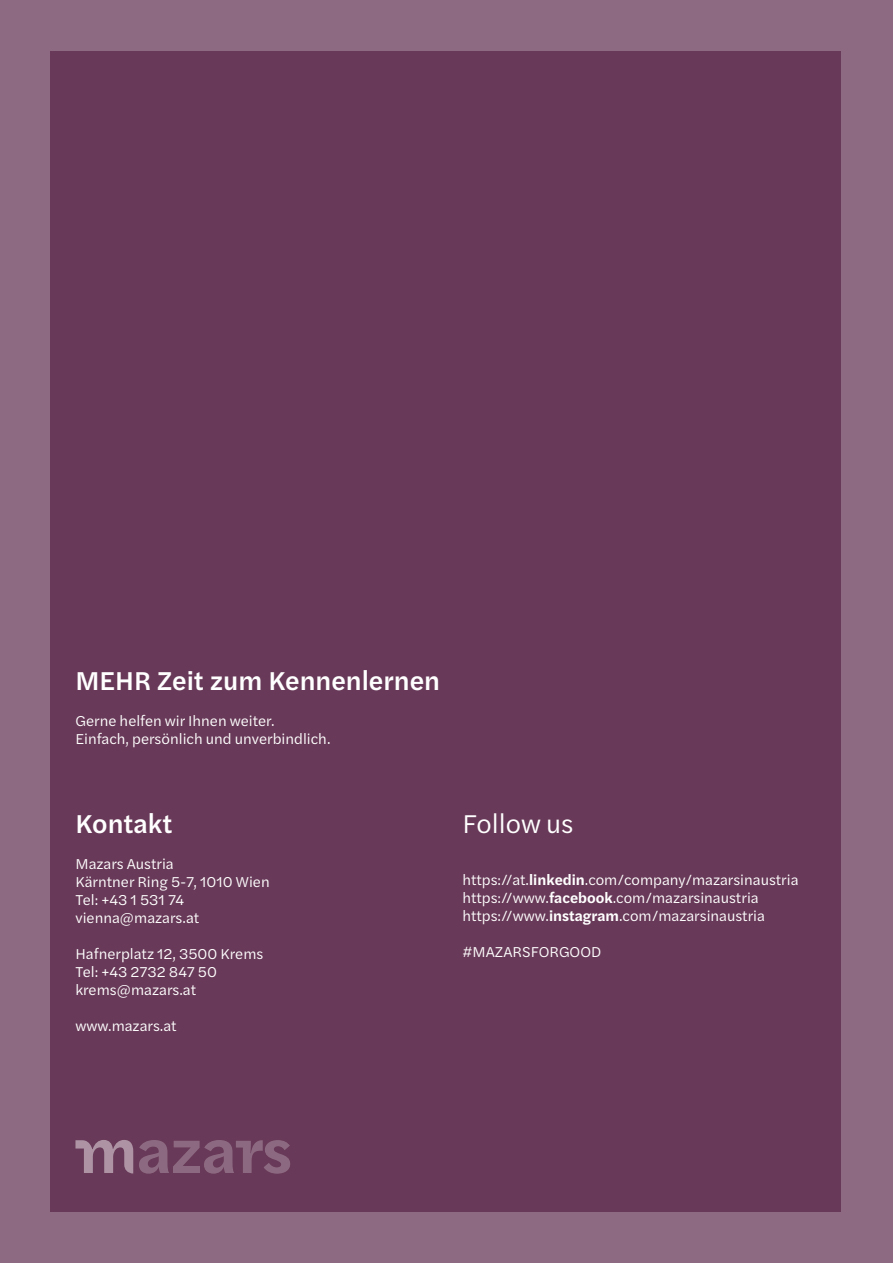
<style>
.page{position:relative;width:893px;height:1263px;background:#fff}
.page>*{position:absolute;margin:0;border:0;box-sizing:border-box;transform-origin:0 0}
.t1{font:500 27px "Halyard Text";color:#fff}
.t2{font:27px "Halyard Text";color:#fff}
.t3{font:15px/18px "Halyard Text";color:#fff}
.s1{font-weight:600}
</style>
<div class="page">
<div style="left:0;top:0;width:892px;height:1263px;background:#8d6a81"></div>
<div style="left:50px;top:51px;width:791px;height:1161px;background:#683958"></div>
<svg style="left:75px;top:1140px;width:58px;height:33px"></svg>
<svg style="left:139px;top:1140px;width:151px;height:34px"></svg>
<hr style="left:892px;top:0;width:1px;height:1263px;background:#8d6a81">
<h1 class="t1" style="left:75px;top:662px;width:366px">MEHR Zeit zum Kennenlernen</h1>
<p class="t3" style="left:75px;top:712px;width:257px">Gerne helfen wir Ihnen weiter.<br>Einfach, persönlich und unverbindlich.</p>
<h1 class="t1" style="left:75px;top:804px;width:98px">Kontakt</h1>
<p class="t3" style="left:75px;top:854px;width:196px">Mazars Austria<br>Kärntner Ring 5-7, 1010 Wien<br>Tel: +43 1 531 74 vienna@mazars.at</p>
<p class="t3" style="left:75px;top:944px;width:189px">Hafnerplatz 12, 3500 Krems<br>Tel: +43 2732 847 50 krems@mazars.at</p>
<p class="t3" style="left:75px;top:1016px;width:103px">www.mazars.at</p>
<h1 class="t2" style="left:462px;top:804px;width:113px">Follow us</h1>
<p class="t3" style="left:462px;top:870px;width:338px">https://at.<span class="s1">linkedin</span>.com/company/mazarsinaustria https://www.<span class="s1">facebook</span>.com/mazarsinaustria https://www.<span class="s1">instagram</span>.com/mazarsinaustria</p>
<p class="t3" style="left:462px;top:942px;width:140px">#MAZARSFORGOOD</p>
</div>
